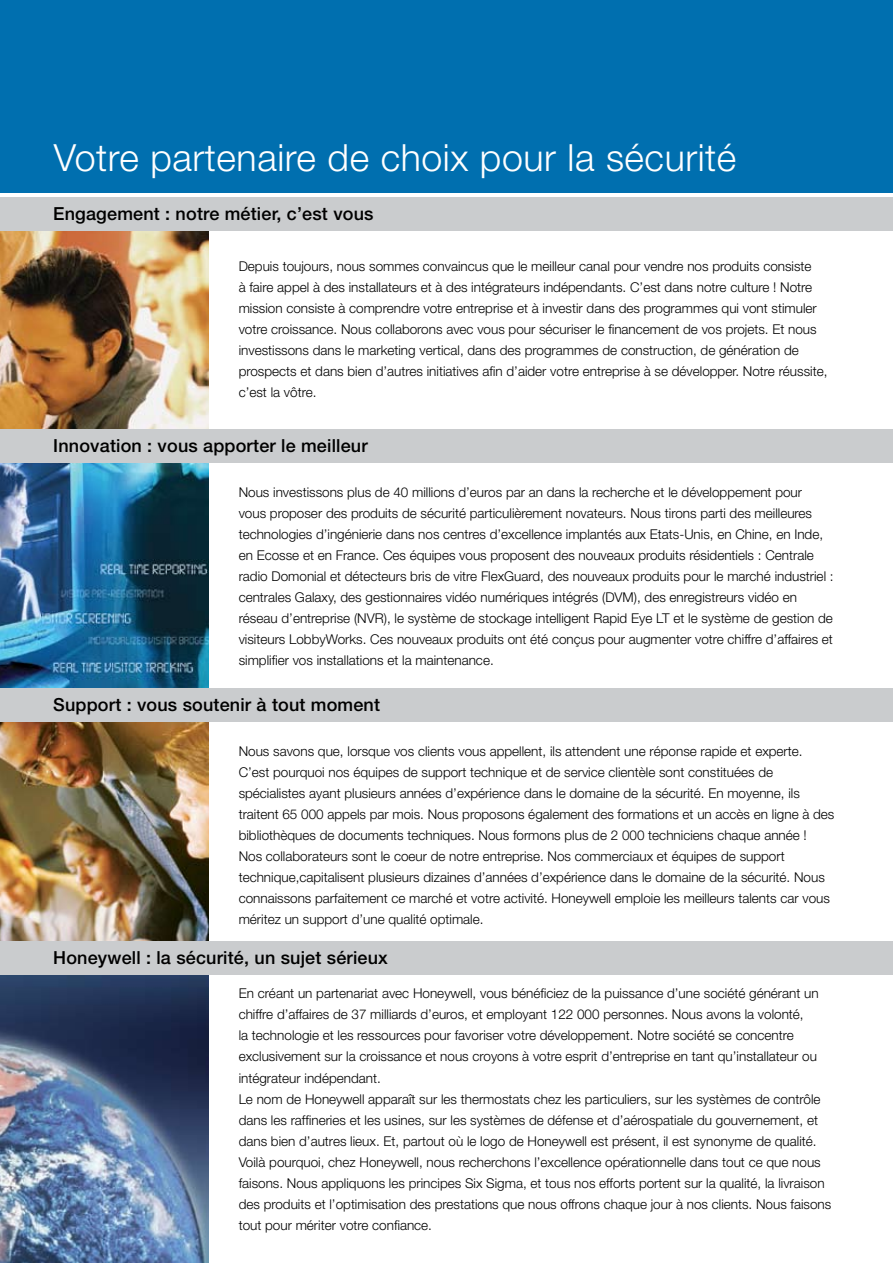
<style>
.page{position:relative;width:893px;height:1263px;background:#fff}
.page>*{position:absolute;margin:0;border:0;box-sizing:border-box;transform-origin:0 0}
.t1{font:300 37.5px "Helvetica Neue";letter-spacing:.015em;color:#fff}
.t2{font:500 18px "Helvetica Neue";letter-spacing:.01em;color:#000}
.t3{font:300 13.5px/21px "Helvetica Neue";color:#000}
</style>
<div class="page">
<img style="left:0;top:462px;width:209px;height:226px">
<img style="left:0;top:231px;width:209px;height:198px">
<div style="left:0;top:429px;width:893px;height:33px;background:#caccce"></div>
<div style="left:0;top:0;width:893px;height:192px;background:#006faf"></div>
<img style="left:0;top:974px;width:209px;height:289px">
<img style="left:0;top:722px;width:209px;height:219px">
<div style="left:0;top:198px;width:893px;height:33px;background:#caccce"></div>
<div style="left:0;top:941px;width:893px;height:33px;background:#caccce"></div>
<div style="left:0;top:688px;width:893px;height:34px;background:#caccce"></div>
<h1 class="t1" style="left:54px;top:134px;width:684px">Votre partenaire de choix pour la sécurité</h1>
<h2 class="t2" style="left:53px;top:203px;width:322px">Engagement : notre métier, c’est vous</h2>
<p class="t3" style="left:239px;top:255px;width:590px">Depuis toujours, nous sommes convaincus que le meilleur canal pour vendre nos produits consiste<br>à faire appel à des installateurs et à des intégrateurs indépendants. C’est dans notre culture ! Notre mission consiste à comprendre votre entreprise et à investir dans des programmes qui vont stimuler votre croissance. Nous collaborons avec vous pour sécuriser le financement de vos projets. Et nous investissons dans le marketing vertical, dans des programmes de construction, de génération de prospects et dans bien d’autres initiatives afin d’aider votre entreprise à se développer. Notre réussite, c’est la vôtre.</p>
<h2 class="t2" style="left:53px;top:435px;width:316px">Innovation : vous apporter le meilleur</h2>
<p class="t3" style="left:239px;top:481px;width:596px">Nous investissons plus de 40 millions d’euros par an dans la recherche et le développement pour<br>vous proposer des produits de sécurité particulièrement novateurs. Nous tirons parti des meilleures technologies d’ingénierie dans nos centres d’excellence implantés aux Etats-Unis, en Chine, en Inde, en Ecosse et en France. Ces équipes vous proposent des nouveaux produits résidentiels : Centrale radio Domonial et détecteurs bris de vitre FlexGuard, des nouveaux produits pour le marché industriel : centrales Galaxy, des gestionnaires vidéo numériques intégrés (DVM), des enregistreurs vidéo en réseau d’entreprise (NVR), le système de stockage intelligent Rapid Eye LT et le système de gestion de visiteurs LobbyWorks. Ces nouveaux produits ont été conçus pour augmenter votre chiffre d’affaires et simplifier vos installations et la maintenance.</p>
<h2 class="t2" style="left:53px;top:694px;width:328px">Support : vous soutenir à tout moment</h2>
<p class="t3" style="left:239px;top:740px;width:597px">Nous savons que, lorsque vos clients vous appellent, ils attendent une réponse rapide et experte.<br>C’est pourquoi nos équipes de support technique et de service clientèle sont constituées de spécialistes ayant plusieurs années d’expérience dans le domaine de la sécurité. En moyenne, ils traitent 65 000 appels par mois. Nous proposons également des formations et un accès en ligne à des bibliothèques de documents techniques. Nous formons plus de 2 000 techniciens chaque année !<br>Nos collaborateurs sont le coeur de notre entreprise. Nos commerciaux et équipes de support technique,capitalisent plusieurs dizaines d’années d’expérience dans le domaine de la sécurité. Nous connaissons parfaitement ce marché et votre activité. Honeywell emploie les meilleurs talents car vous méritez un support d’une qualité optimale.</p>
<h2 class="t2" style="left:53px;top:946px;width:336px">Honeywell : la sécurité, un sujet sérieux</h2>
<p class="t3" style="left:239px;top:983px;width:594px">En créant un partenariat avec Honeywell, vous bénéficiez de la puissance d’une société générant un chiffre d’affaires de 37 milliards d’euros, et employant 122 000 personnes. Nous avons la volonté,<br>la technologie et les ressources pour favoriser votre développement. Notre société se concentre exclusivement sur la croissance et nous croyons à votre esprit d’entreprise en tant qu’installateur ou intégrateur indépendant.<br>Le nom de Honeywell apparaît sur les thermostats chez les particuliers, sur les systèmes de contrôle dans les raffineries et les usines, sur les systèmes de défense et d’aérospatiale du gouvernement, et dans bien d’autres lieux. Et, partout où le logo de Honeywell est présent, il est synonyme de qualité.<br>Voilà pourquoi, chez Honeywell, nous recherchons l’excellence opérationnelle dans tout ce que nous faisons. Nous appliquons les principes Six Sigma, et tous nos efforts portent sur la qualité, la livraison des produits et l’optimisation des prestations que nous offrons chaque jour à nos clients. Nous faisons tout pour mériter votre confiance.</p>
</div>
